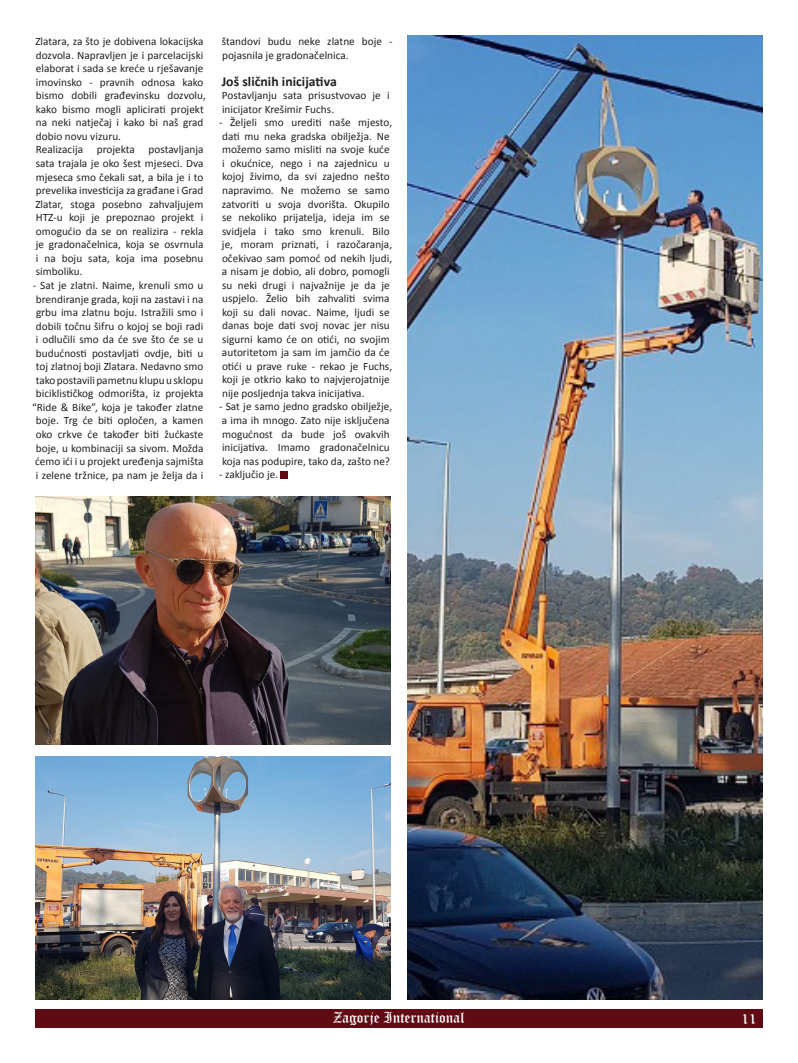
<style>
.page{position:relative;width:798px;height:1063px;background:#fff}
.page>*{position:absolute;margin:0;border:0;box-sizing:border-box;transform-origin:0 0}
.t1{font:15px "Old English Text";color:#fff}
.t2{font:700 13.75px "Calibri";letter-spacing:.005em;color:#231f20}
.t3{font:11.25px/13.5px "Calibri";letter-spacing:.005em;color:#231f20}
</style>
<div class="page">
<div style="left:35px;top:1009px;width:727px;height:19px;background:#600a14"></div>
<div style="left:281px;top:471px;width:7px;height:7px;background:#600a14"></div>
<img style="left:407px;top:35px;width:355px;height:964px">
<img style="left:35px;top:497px;width:355px;height:248px">
<img style="left:35px;top:756px;width:355px;height:243px">
<p class="t3" style="left:35px;top:35px;width:172px">Zlatara, za što je dobivena lokacijska dozvola. Napravljen je i parcelacijski elaborat i sada se kreće u rješavanje imovinsko - pravnih odnosa kako bismo dobili građevinsku dozvolu, kako bismo mogli aplicirati projekt na neki natječaj i kako bi naš grad dobio novu vizuru.</p>
<p class="t3" style="left:35px;top:143px;width:169px;text-align:justify">Realizacija projekta postavljanja sata trajala je oko šest mjeseci. Dva mjeseca smo čekali sat, a bila je i to prevelika investicija za građane i Grad Zlatar, stoga posebno zahvaljujem HTZ-u koji je prepoznao projekt i omogućio da se on realizira - rekla je gradonačelnica, koja se osvrnula i na boju sata, koja ima posebnu simboliku.</p>
<p class="t3" style="left:32px;top:279px;width:173px;text-align:center">- Sat je zlatni. Naime, krenuli smo u brendiranje grada, koji na zastavi i na grbu ima zlatnu boju. Istražili smo i dobili točnu šifru o kojoj se boji radi i odlučili smo da će sve što će se u budućnosti postavljati ovdje, biti u toj zlatnoj boji Zlatara. Nedavno smo tako postavili pametnu klupu u sklopu biciklističkog odmorišta, iz projekta “Ride &amp; Bike”, koja je također zlatne boje. Trg će biti opločen, a kamen oko crkve će također biti žućkaste boje, u kombinaciji sa sivom. Možda ćemo ići i u projekt uređenja sajmišta i zelene tržnice, pa nam je želja da i</p>
<p class="t3" style="left:222px;top:35px;width:172px">štandovi budu neke zlatne boje - pojasnila je gradonačelnica.</p>
<p class="t2" style="left:222px;top:72px;width:116px">Još sličnih inicijativa</p>
<p class="t3" style="left:222px;top:89px;width:169px">Postavljanju sata prisustvovao je i inicijator Krešimir Fuchs.</p>
<p class="t3" style="left:219px;top:116px;width:175px">- Željeli smo urediti naše mjesto, dati mu neka gradska obilježja. Ne možemo samo misliti na svoje kuće<br>i okućnice, nego i na zajednicu u kojoj živimo, da svi zajedno nešto napravimo. Ne možemo se samo zatvoriti u svoja dvorišta. Okupilo se nekoliko prijatelja, ideja im se svidjela i tako smo krenuli. Bilo je, moram priznati, i razočaranja, očekivao sam pomoć od nekih ljudi, a nisam je dobio, ali dobro, pomogli su neki drugi i najvažnije je da je uspjelo. Želio bih zahvaliti svima koji su dali novac. Naime, ljudi se danas boje dati svoj novac jer nisu sigurni kamo će on otići, no svojim autoritetom ja sam im jamčio da će otići u prave ruke - rekao je Fuchs, koji je otkrio kako to najvjerojatnije nije posljednja takva inicijativa.</p>
<p class="t3" style="left:219px;top:400px;width:175px">- Sat je samo jedno gradsko obilježje, a ima ih mnogo. Zato nije isključena mogućnost da bude još ovakvih inicijativa. Imamo gradonačelnicu koja nas podupire, tako da, zašto ne?</p>
<p class="t3" style="left:219px;top:468px;width:61px">- zaključio je.</p>
<h1 class="t1" style="left:333px;top:1008px;width:133px">Zagorje International</h1>
<h1 class="t1" style="left:741px;top:1009px;width:17px">11</h1>
</div>
